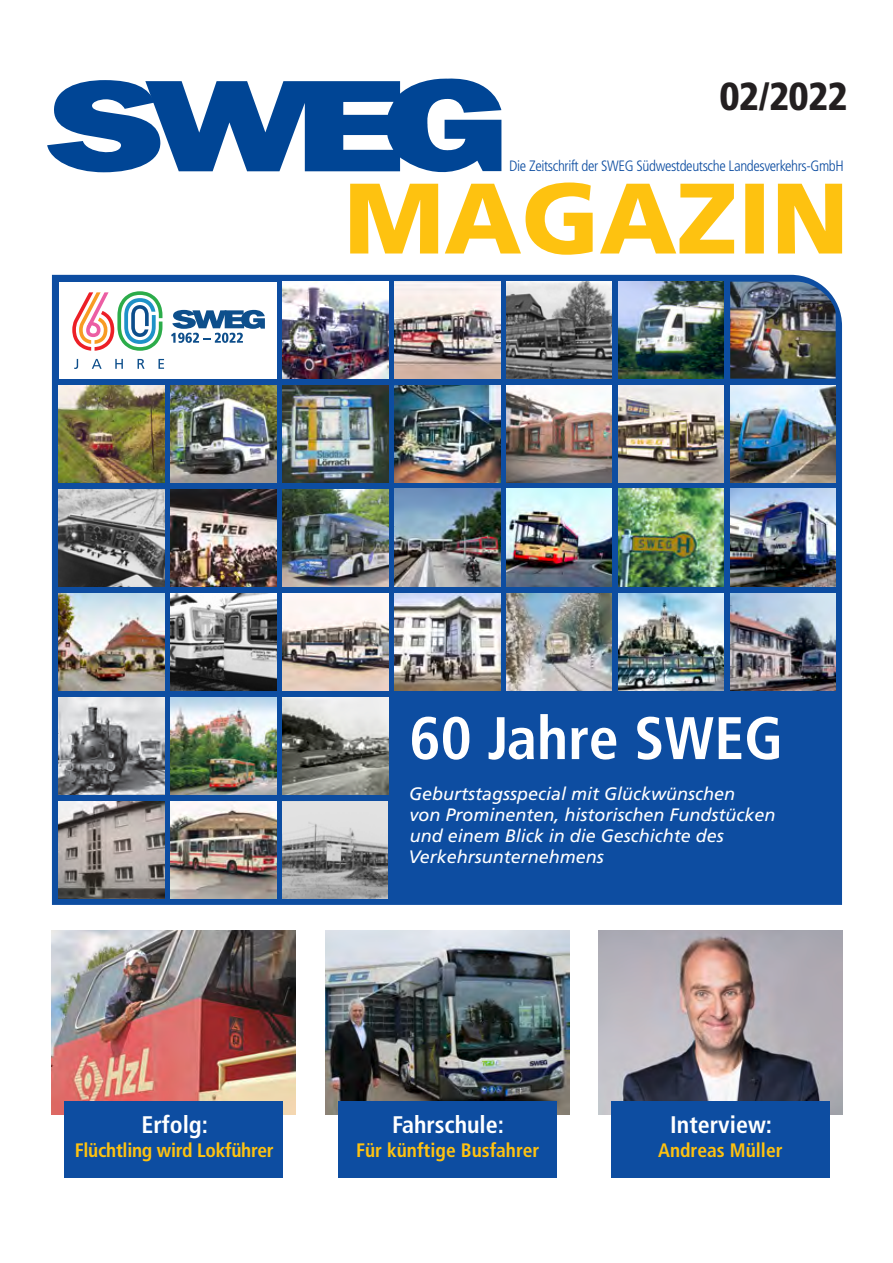
<style>
.page{position:relative;width:893px;height:1263px;background:#fff}
.page>*{position:absolute;margin:0;border:0;box-sizing:border-box;transform-origin:0 0}
.t1{font:700 condensed 60px "Frutiger LT Std";color:#fff}
.t2{font:900 condensed 39px "Frutiger LT Std";letter-spacing:-.02em;color:#231f20}
.t3{font:700 condensed 24px "Frutiger LT Std";color:#fff}
.t4{font:700 condensed 19.5px "Frutiger LT Std";color:#fec210}
.t5{font:italic 18px/21px "Frutiger LT Std";color:#fff}
.t6{font:300 condensed 15px "Frutiger LT Std";letter-spacing:-.025em;color:#0d4da1}
</style>
<div class="page">
<img style="left:598px;top:930px;width:244px;height:185px">
<img style="left:325px;top:930px;width:244px;height:185px">
<div style="left:52px;top:275px;width:790px;height:630px;background:#0d4da1"></div>
<img style="left:52px;top:930px;width:244px;height:185px">
<div style="left:611px;top:1101px;width:218px;height:77px;background:#0d4da1"></div>
<div style="left:338px;top:1101px;width:218px;height:77px;background:#0d4da1"></div>
<div style="left:65px;top:1101px;width:218px;height:77px;background:#0d4da1"></div>
<svg style="left:47px;top:78px;width:795px;height:177px"></svg>
<img style="left:395px;top:282px;width:105px;height:97px">
<img style="left:59px;top:490px;width:105px;height:97px">
<img style="left:59px;top:594px;width:105px;height:97px">
<img style="left:59px;top:698px;width:105px;height:96px">
<img style="left:59px;top:802px;width:106px;height:96px">
<img style="left:59px;top:386px;width:105px;height:97px">
<div style="left:59px;top:282px;width:217px;height:97px;background:#fff"></div>
<img style="left:506px;top:282px;width:106px;height:97px">
<img style="left:171px;top:490px;width:105px;height:97px">
<img style="left:171px;top:594px;width:105px;height:97px">
<img style="left:171px;top:698px;width:105px;height:96px">
<img style="left:171px;top:802px;width:105px;height:96px">
<img style="left:282px;top:802px;width:106px;height:96px">
<img style="left:395px;top:594px;width:105px;height:97px">
<img style="left:730px;top:594px;width:106px;height:97px">
<img style="left:171px;top:386px;width:105px;height:97px">
<img style="left:618px;top:282px;width:106px;height:97px">
<img style="left:283px;top:490px;width:105px;height:97px">
<img style="left:283px;top:594px;width:105px;height:97px">
<img style="left:283px;top:698px;width:105px;height:96px">
<img style="left:283px;top:386px;width:105px;height:97px">
<img style="left:283px;top:282px;width:105px;height:97px">
<img style="left:730px;top:282px;width:106px;height:97px">
<img style="left:395px;top:386px;width:105px;height:97px">
<img style="left:506px;top:386px;width:106px;height:97px">
<img style="left:618px;top:386px;width:106px;height:97px">
<img style="left:730px;top:386px;width:106px;height:97px">
<img style="left:395px;top:489px;width:105px;height:98px">
<img style="left:506px;top:489px;width:106px;height:98px">
<img style="left:618px;top:489px;width:106px;height:98px">
<img style="left:730px;top:489px;width:106px;height:98px">
<svg style="left:74px;top:359px;width:4px;height:10px"></svg>
<svg style="left:92px;top:359px;width:10px;height:10px"></svg>
<svg style="left:115px;top:359px;width:8px;height:10px"></svg>
<svg style="left:138px;top:359px;width:7px;height:10px"></svg>
<svg style="left:159px;top:359px;width:5px;height:10px"></svg>
<svg style="left:171px;top:310px;width:94px;height:33px"></svg>
<svg style="left:72px;top:291px;width:90px;height:60px"></svg>
<img style="left:506px;top:594px;width:106px;height:97px">
<img style="left:618px;top:594px;width:106px;height:97px">
<h2 class="t2" style="left:719px;top:72px;width:130px">02/2022</h2>
<p class="t6" style="left:509px;top:158px;width:336px">Die Zeitschrift der SWEG Südwestdeutsche Landesverkehrs-GmbH</p>
<h1 class="t1" style="left:409px;top:703px;width:375px">60 Jahre SWEG</h1>
<p class="t5" style="left:408px;top:783px;width:368px">Geburtstagsspecial mit Glückwünschen<br>von Prominenten, historischen Fundstücken und einem Blick in die Geschichte des Verkehrsunternehmens</p>
<h3 class="t3" style="left:141px;top:1110px;width:68px">Erfolg:</h3>
<p class="t4" style="left:75px;top:1138px;width:200px">Flüchtling wird Lokführer</p>
<h3 class="t3" style="left:392px;top:1110px;width:113px">Fahrschule:</h3>
<p class="t4" style="left:356px;top:1138px;width:185px">Für künftige Busfahrer</p>
<h3 class="t3" style="left:670px;top:1110px;width:103px">Interview:</h3>
<p class="t4" style="left:658px;top:1138px;width:126px">Andreas Müller</p>
</div>
